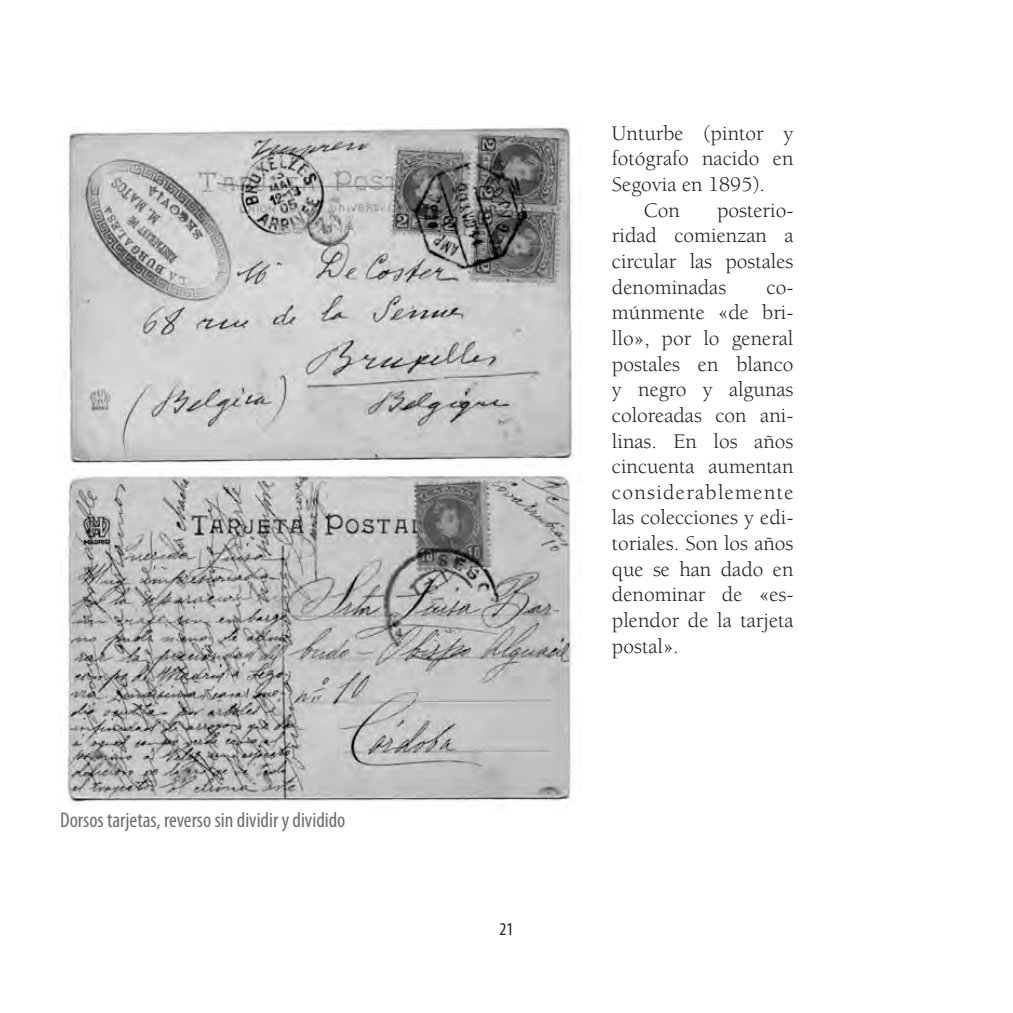
<style>
.page{position:relative;width:1013px;height:1013px;background:#fff}
.page>*{position:absolute;margin:0;border:0;box-sizing:border-box;transform-origin:0 0}
.Texto{font:21.38px/25.7px "Berkeley";color:#231f20;text-align:justify}
.Pie_de_foto{font:condensed 21.38px "Myriad Pro";color:#6c6d70}
.t1{font:condensed 18px "Myriad Pro";color:#231f20}
</style>
<div class="page">
<img style="left:67px;top:126px;width:507px;height:679px">
<p class="Pie_de_foto" style="left:60px;top:807px;width:287px">Dorsos tarjetas, reverso sin dividir y dividido</p>
<p class="Texto" style="left:612px;top:121px;width:183px">Unturbe (pintor y fotógrafo nacido en Segovia en 1895).</p>
<p class="Texto" style="left:644px;top:198px;width:38px">Con</p>
<p class="Texto" style="left:612px;top:198px;width:183px;text-indent:105px">posterio&shy;ridad comienzan a circular las postales denominadas</p>
<p class="Texto" style="left:612px;top:275px;width:183px;text-indent:155px">co&shy;múnmente «de bri&shy;llo», por lo general postales en blanco y negro y algunas coloreadas con ani&shy;linas. En los años cincuenta aumentan considerablemente las colecciones y edi&shy;toriales. Son los años que se han dado en denominar de «es&shy;plendor de la tarjeta postal».</p>
<p class="t1" style="left:500px;top:918px;width:15px">21</p>
</div>
